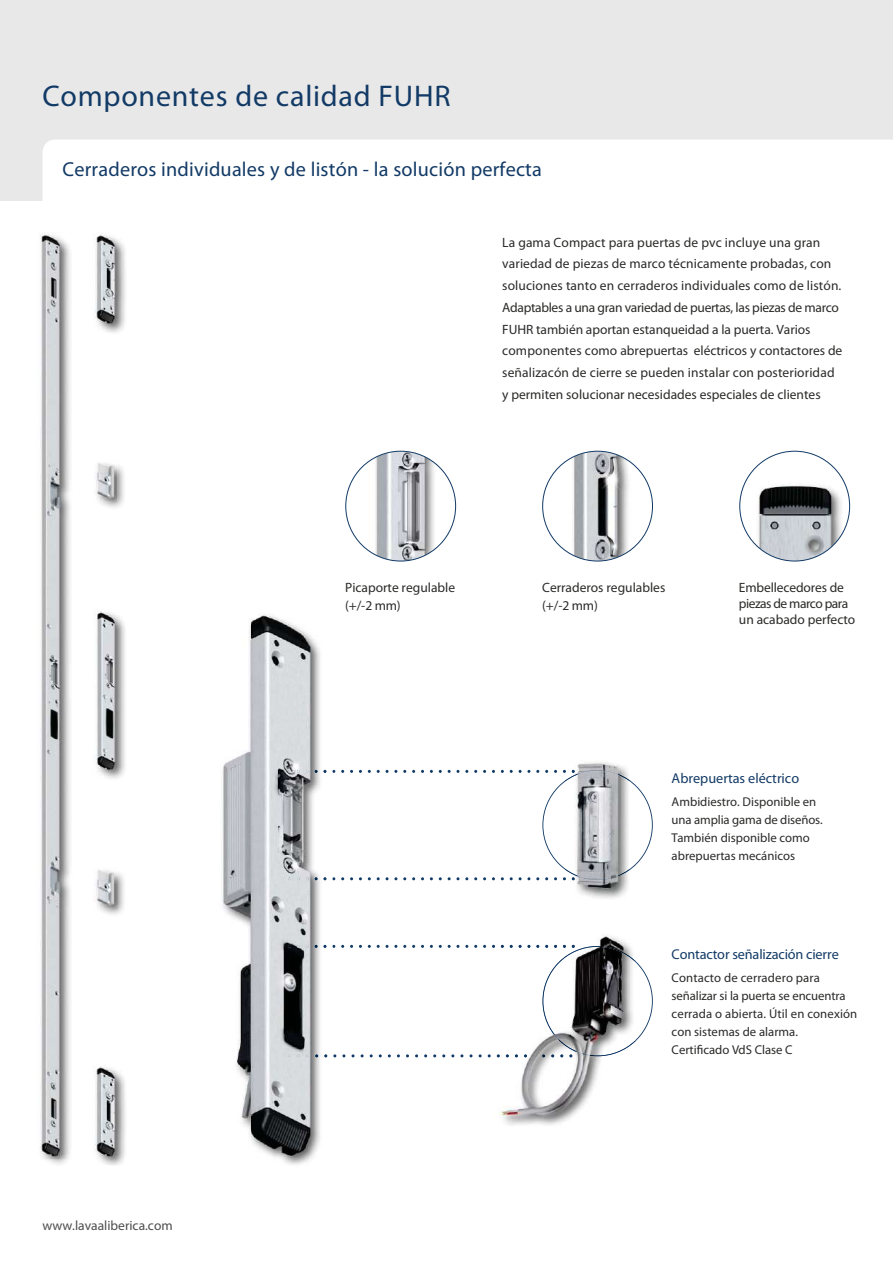
<style>
.page{position:relative;width:893px;height:1263px;background:#fff}
.page>*{position:absolute;margin:0;border:0;box-sizing:border-box;transform-origin:0 0}
.t1{font:30px "Free Set";letter-spacing:.025em;color:#123a66}
.t2{font:20.25px "Free Set";letter-spacing:.01em;color:#123a66}
.t3{font:600 14.25px "Free Set";letter-spacing:-.01em;color:#123a66}
.t4{font:13.5px/21.8px "Free Set";color:#2a2a29}
.t5{font:13.5px "Free Set";color:#4d4d4d}
.t6{font:12.75px/18px "Free Set";color:#2a2a29}
</style>
<div class="page">
<div style="left:0;top:0;width:893px;height:201px;background:#e9e8e8"></div>
<div style="left:42px;top:140px;width:851px;height:61px;background:#fff"></div>
<img style="left:40px;top:233px;width:31px;height:927px">
<img style="left:740px;top:465px;width:104px;height:80px">
<img style="left:756px;top:483px;width:93px;height:78px">
<img style="left:95px;top:611px;width:30px;height:167px">
<img style="left:555px;top:451px;width:79px;height:103px">
<img style="left:598px;top:549px;width:34px;height:12px">
<img style="left:571px;top:451px;width:27px;height:110px">
<img style="left:426px;top:457px;width:11px;height:98px">
<img style="left:368px;top:458px;width:5px;height:96px">
<img style="left:373px;top:451px;width:53px;height:110px">
<img style="left:94px;top:1065px;width:30px;height:99px">
<img style="left:94px;top:232px;width:30px;height:99px">
<img style="left:493px;top:935px;width:134px;height:190px">
<img style="left:572px;top:880px;width:56px;height:19px">
<img style="left:577px;top:761px;width:49px;height:9px">
<img style="left:221px;top:614px;width:99px;height:551px">
<svg style="left:288px;top:945px;width:365px;height:112px"></svg>
<svg style="left:288px;top:770px;width:365px;height:110px"></svg>
<img style="left:101px;top:466px;width:23px;height:42px">
<img style="left:95px;top:462px;width:23px;height:41px">
<img style="left:101px;top:873px;width:23px;height:42px">
<img style="left:95px;top:869px;width:23px;height:41px">
<h1 class="t1" style="left:43px;top:84px;width:409px">Componentes de calidad FUHR</h1>
<h2 class="t2" style="left:62px;top:162px;width:481px">Cerraderos individuales y de listón - la solución perfecta</h2>
<p class="t4" style="left:502px;top:232px;width:342px">La gama Compact para puertas de pvc incluye una gran variedad de piezas de marco técnicamente probadas, con soluciones tanto en cerraderos individuales como de listón.<br>Adaptables a una gran variedad de puertas, las piezas de marco FUHR también aportan estanqueidad a la puerta. Varios componentes como abrepuertas eléctricos y contactores de señalizacón de cierre se pueden instalar con posterioridad y permiten solucionar necesidades especiales de clientes</p>
<p class="t4" style="left:345px;top:579px;width:111px;line-height:18px">Picaporte regulable (+/-2 mm)</p>
<p class="t4" style="left:542px;top:579px;width:125px;line-height:18px">Cerraderos regulables (+/-2 mm)</p>
<p class="t4" style="left:739px;top:580px;width:118px;line-height:16.4px">Embellecedores de piezas de marco para un acabado perfecto</p>
<p class="t3" style="left:672px;top:773px;width:129px">Abrepuertas eléctrico</p>
<p class="t6" style="left:672px;top:793px;width:153px">Ambidiestro. Disponible en una amplia gama de diseños.<br>También disponible como abrepuertas mecánicos</p>
<p class="t5" style="left:43px;top:1220px;width:132px">www.lavaaliberica.com</p>
<p class="t3" style="left:672px;top:949px;width:169px">Contactor señalización cierre</p>
<p class="t6" style="left:672px;top:969px;width:187px">Contacto de cerradero para señalizar si la puerta se encuentra cerrada o abierta. Útil en conexión con sistemas de alarma.<br>Certificado VdS Clase C</p>
</div>
